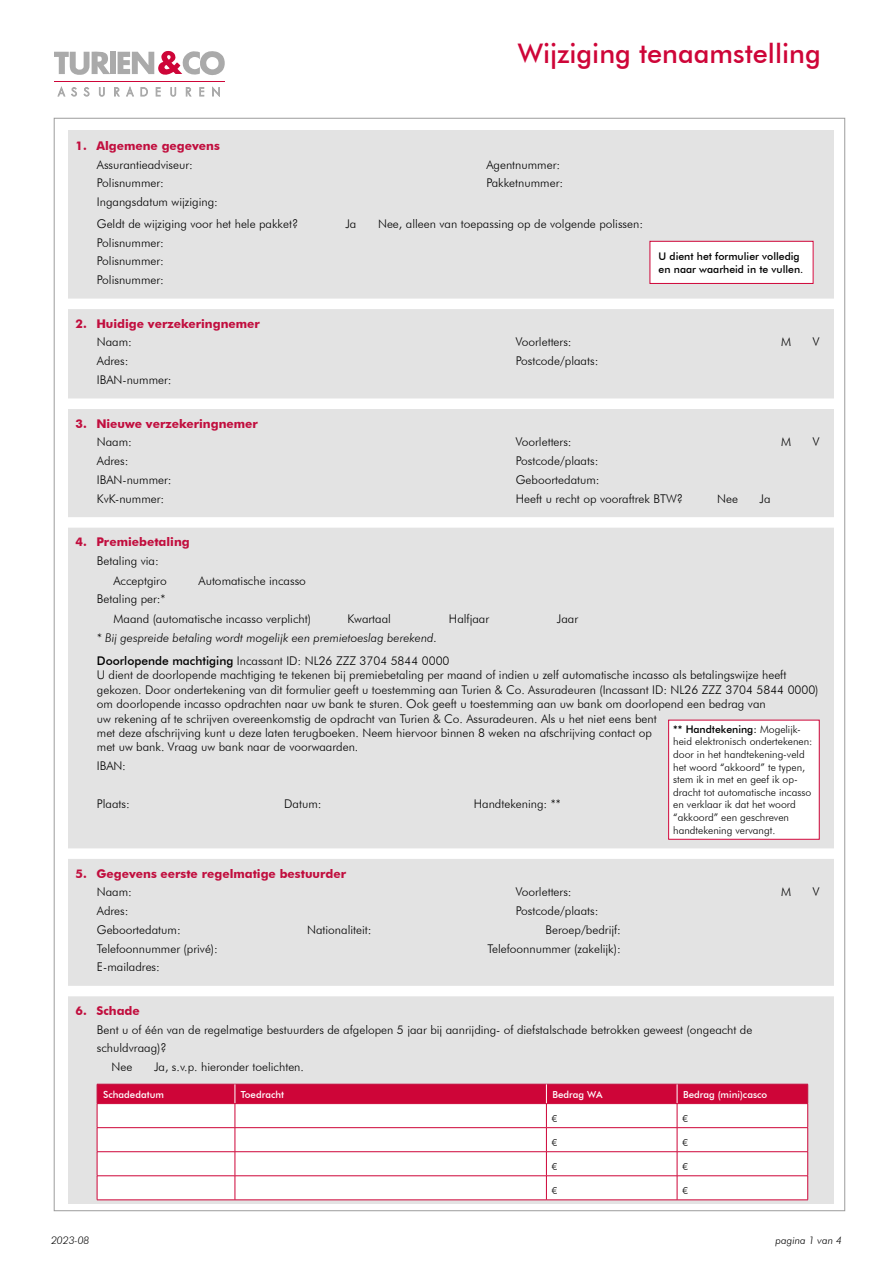
<style>
.page{position:relative;width:893px;height:1263px;background:#fff}
.page>*{position:absolute;margin:0;border:0;box-sizing:border-box;transform-origin:0 0}
.t1{font:500 27px "Futura BT";color:#ce0538}
.t2{font:300 12px/14.4px "Futura BT";color:#000}
.t3{font:700 12px "Futura BT";color:#c10e3e}
.t4{font:italic 300 12px/23.4px "Futura BT";color:#000}
.t5{font:300 10.5px/12.6px "Futura BT";color:#000}
.t6{font:500 10.5px/12.6px "Futura BT";color:#000}
.t7{font:italic 300 10.5px "Futura BT";color:#000}
.t8{font:500 9.75px "Futura BT";color:#fff}
.t9{font:300 9.75px "Futura BT";color:#000}
.s1{font-weight:500;font-style:normal}
.s2{font-style:normal}
.s3{font-weight:500}
</style>
<div class="page">
<div style="left:68px;top:130px;width:765px;height:1073px;background:#e3e3e3"></div>
<div style="left:110px;top:52px;width:5px;height:22px;background:#aaa"></div>
<svg style="left:118px;top:51px;width:107px;height:24px"></svg>
<svg style="left:54px;top:51px;width:56px;height:24px"></svg>
<svg style="left:58px;top:87px;width:7px;height:9px"></svg>
<svg style="left:71px;top:87px;width:6px;height:9px"></svg>
<svg style="left:84px;top:87px;width:5px;height:9px"></svg>
<svg style="left:99px;top:87px;width:6px;height:10px"></svg>
<svg style="left:114px;top:87px;width:6px;height:9px"></svg>
<svg style="left:126px;top:87px;width:8px;height:9px"></svg>
<svg style="left:141px;top:87px;width:7px;height:9px"></svg>
<svg style="left:156px;top:87px;width:4px;height:9px"></svg>
<svg style="left:170px;top:87px;width:6px;height:10px"></svg>
<svg style="left:186px;top:87px;width:5px;height:9px"></svg>
<svg style="left:199px;top:87px;width:5px;height:9px"></svg>
<svg style="left:212px;top:87px;width:8px;height:10px"></svg>
<hr style="left:54px;top:81px;width:171px;height:1px;background:#ce0538">
<div style="left:63px;top:299px;width:777px;height:10px;background:#fff"></div>
<div style="left:63px;top:398px;width:777px;height:11px;background:#fff"></div>
<div style="left:63px;top:517px;width:777px;height:11px;background:#fff"></div>
<div style="left:63px;top:848px;width:777px;height:11px;background:#fff"></div>
<div style="left:63px;top:986px;width:777px;height:10px;background:#fff"></div>
<svg style="left:97px;top:1084px;width:711px;height:115px;background:#f4cbd6"></svg>
<hr style="left:97px;top:1199px;width:138px;height:1px;background:#ce0538">
<hr style="left:235px;top:1199px;width:311px;height:1px;background:#ce0538">
<hr style="left:546px;top:1199px;width:131px;height:1px;background:#ce0538">
<hr style="left:677px;top:1199px;width:131px;height:1px;background:#ce0538">
<div style="left:669px;top:720px;width:150px;height:119px;background:#fff"></div>
<div style="left:668px;top:720px;width:152px;height:120px;border:1px solid #ce0538"></div>
<div style="left:650px;top:241px;width:163px;height:42px;background:#fff"></div>
<div style="left:650px;top:241px;width:163px;height:43px;border:1px solid #ce0538"></div>
<h1 class="t1" style="left:518px;top:37px;width:304px">Wijziging tenaamstelling</h1>
<p class="t3" style="left:76px;top:138px;width:146px">1. Algemene gegevens</p>
<p class="t2" style="left:97px;top:157px;width:98px">Assurantieadviseur:</p>
<p class="t2" style="left:486px;top:157px;width:75px">Agentnummer:</p>
<p class="t2" style="left:97px;top:176px;width:69px">Polisnummer:</p>
<p class="t2" style="left:486px;top:176px;width:78px">Pakketnummer:</p>
<p class="t2" style="left:97px;top:191px;width:203px;line-height:21.8px">Ingangsdatum wijziging:<br>Geldt de wijziging voor het hele pakket?</p>
<p class="t2" style="left:345px;top:216px;width:12px">Ja</p>
<p class="t2" style="left:378px;top:216px;width:267px">Nee, alleen van toepassing op de volgende polissen:</p>
<p class="t2" style="left:97px;top:233px;width:69px;line-height:18.8px;text-align:justify">Polisnummer:<br>Polisnummer:<br>Polisnummer:</p>
<p class="t3" style="left:76px;top:316px;width:186px">2. Huidige verzekeringnemer</p>
<p class="t2" style="left:97px;top:335px;width:37px">Naam:</p>
<p class="t2" style="left:516px;top:335px;width:57px">Voorletters:</p>
<p class="t2" style="left:781px;top:335px;width:12px">M</p>
<p class="t2" style="left:813px;top:335px;width:8px">V</p>
<p class="t2" style="left:97px;top:354px;width:33px">Adres:</p>
<p class="t2" style="left:516px;top:354px;width:84px">Postcode/plaats:</p>
<p class="t2" style="left:97px;top:372px;width:76px">IBAN-nummer:</p>
<p class="t3" style="left:76px;top:416px;width:184px">3. Nieuwe verzekeringnemer</p>
<p class="t2" style="left:97px;top:435px;width:37px">Naam:</p>
<p class="t2" style="left:516px;top:435px;width:57px">Voorletters:</p>
<p class="t2" style="left:781px;top:435px;width:12px">M</p>
<p class="t2" style="left:813px;top:435px;width:8px">V</p>
<p class="t2" style="left:97px;top:453px;width:33px">Adres:</p>
<p class="t2" style="left:516px;top:453px;width:84px">Postcode/plaats:</p>
<p class="t2" style="left:97px;top:472px;width:76px">IBAN-nummer:</p>
<p class="t2" style="left:516px;top:472px;width:85px">Geboortedatum:</p>
<p class="t2" style="left:97px;top:491px;width:69px">KvK-nummer:</p>
<p class="t2" style="left:516px;top:491px;width:169px">Heeft u recht op vooraftrek BTW?</p>
<p class="t2" style="left:717px;top:491px;width:22px">Nee</p>
<p class="t2" style="left:760px;top:491px;width:12px">Ja</p>
<p class="t3" style="left:76px;top:535px;width:116px">4. Premiebetaling</p>
<p class="t2" style="left:113px;top:551px;width:55px;line-height:19.5px;text-indent:-17px">Betaling via:<br>Acceptgiro</p>
<p class="t6" style="left:659px;top:250px;width:146px">U dient het formulier volledig en naar waarheid in te vullen.</p>
<p class="t2" style="left:199px;top:573px;width:109px">Automatische incasso</p>
<p class="t2" style="left:113px;top:589px;width:199px;line-height:19.5px;text-indent:-17px">Betaling per:*<br>Maand (automatische incasso verplicht)</p>
<p class="t2" style="left:347px;top:611px;width:45px">Kwartaal</p>
<p class="t2" style="left:449px;top:611px;width:42px">Halfjaar</p>
<p class="t2" style="left:557px;top:611px;width:23px">Jaar</p>
<p class="t4" style="left:97px;top:625px;width:354px">* Bij gespreide betaling wordt mogelijk een premietoeslag berekend.<br><span class="s1">Doorlopende machtiging</span> <span class="s2">Incassant ID: NL26 ZZZ 3704 5844 0000</span></p>
<p class="t2" style="left:97px;top:668px;width:723px">U dient de doorlopende machtiging te tekenen bij premiebetaling per maand of indien u zelf automatische incasso als betalingswijze heeft gekozen. Door ondertekening van dit formulier geeft u toestemming aan Turien &amp; Co. Assuradeuren (Incassant ID: NL26 ZZZ 3704 5844 0000) om doorlopende incasso opdrachten naar uw bank te sturen. Ook geeft u toestemming aan uw bank om doorlopend een bedrag van<br>uw rekening af te schrijven overeenkomstig de opdracht van Turien &amp; Co. Assuradeuren. Als u het niet eens bent<br>met deze afschrijving kunt u deze laten terugboeken. Neem hiervoor binnen 8 weken na afschrijving contact op<br>met uw bank. Vraag uw bank naar de voorwaarden.</p>
<p class="t2" style="left:97px;top:758px;width:31px">IBAN:</p>
<p class="t2" style="left:97px;top:796px;width:35px">Plaats:</p>
<p class="t2" style="left:284px;top:796px;width:39px">Datum:</p>
<p class="t2" style="left:474px;top:796px;width:88px">Handtekening: **</p>
<p class="t5" style="left:673px;top:723px;width:141px"><span class="s3">** Handtekening:</span> Mogelijk&shy;heid elektronisch ondertekenen: door in het handtekening-veld het woord “akkoord” te typen, stem ik in met en geef ik op&shy;dracht tot automatische incasso en verklaar ik dat het woord “akkoord” een geschreven handtekening vervangt.</p>
<p class="t3" style="left:76px;top:866px;width:272px">5. Gegevens eerste regelmatige bestuurder</p>
<p class="t2" style="left:97px;top:885px;width:37px">Naam:</p>
<p class="t2" style="left:516px;top:885px;width:57px">Voorletters:</p>
<p class="t2" style="left:781px;top:885px;width:12px">M</p>
<p class="t2" style="left:813px;top:885px;width:8px">V</p>
<p class="t2" style="left:97px;top:903px;width:33px">Adres:</p>
<p class="t2" style="left:516px;top:903px;width:84px">Postcode/plaats:</p>
<p class="t2" style="left:97px;top:922px;width:85px">Geboortedatum:</p>
<p class="t2" style="left:307px;top:922px;width:66px">Nationaliteit:</p>
<p class="t2" style="left:546px;top:922px;width:77px">Beroep/bedrijf:</p>
<p class="t2" style="left:97px;top:941px;width:123px">Telefoonnummer (privé):</p>
<p class="t2" style="left:487px;top:941px;width:135px">Telefoonnummer (zakelijk):</p>
<p class="t2" style="left:97px;top:960px;width:65px">E-mailadres:</p>
<p class="t3" style="left:76px;top:1003px;width:66px">6. Schade</p>
<p class="t2" style="left:97px;top:1022px;width:657px">Bent u of één van de regelmatige bestuurders de afgelopen 5 jaar bij aanrijding- of diefstalschade betrokken geweest (ongeacht de</p>
<p class="t2" style="left:97px;top:1041px;width:71px">schuldvraag)?</p>
<p class="t2" style="left:112px;top:1060px;width:22px">Nee</p>
<p class="t2" style="left:154px;top:1060px;width:151px">Ja, s.v.p. hieronder toelichten.</p>
<p class="t8" style="left:103px;top:1088px;width:62px">Schadedatum</p>
<p class="t8" style="left:241px;top:1088px;width:45px">Toedracht</p>
<p class="t8" style="left:552px;top:1088px;width:52px">Bedrag WA</p>
<p class="t8" style="left:683px;top:1088px;width:86px">Bedrag (mini)casco</p>
<p class="t9" style="left:552px;top:1113px;width:7px">€</p>
<p class="t9" style="left:683px;top:1113px;width:7px">€</p>
<p class="t9" style="left:552px;top:1137px;width:7px">€</p>
<p class="t9" style="left:683px;top:1137px;width:7px">€</p>
<p class="t9" style="left:552px;top:1161px;width:7px">€</p>
<p class="t9" style="left:683px;top:1161px;width:7px">€</p>
<p class="t9" style="left:552px;top:1185px;width:7px">€</p>
<p class="t9" style="left:683px;top:1185px;width:7px">€</p>
<p class="t7" style="left:51px;top:1234px;width:40px">2023-08</p>
<p class="t7" style="left:775px;top:1234px;width:68px">pagina 1 van 4</p>
</div>
